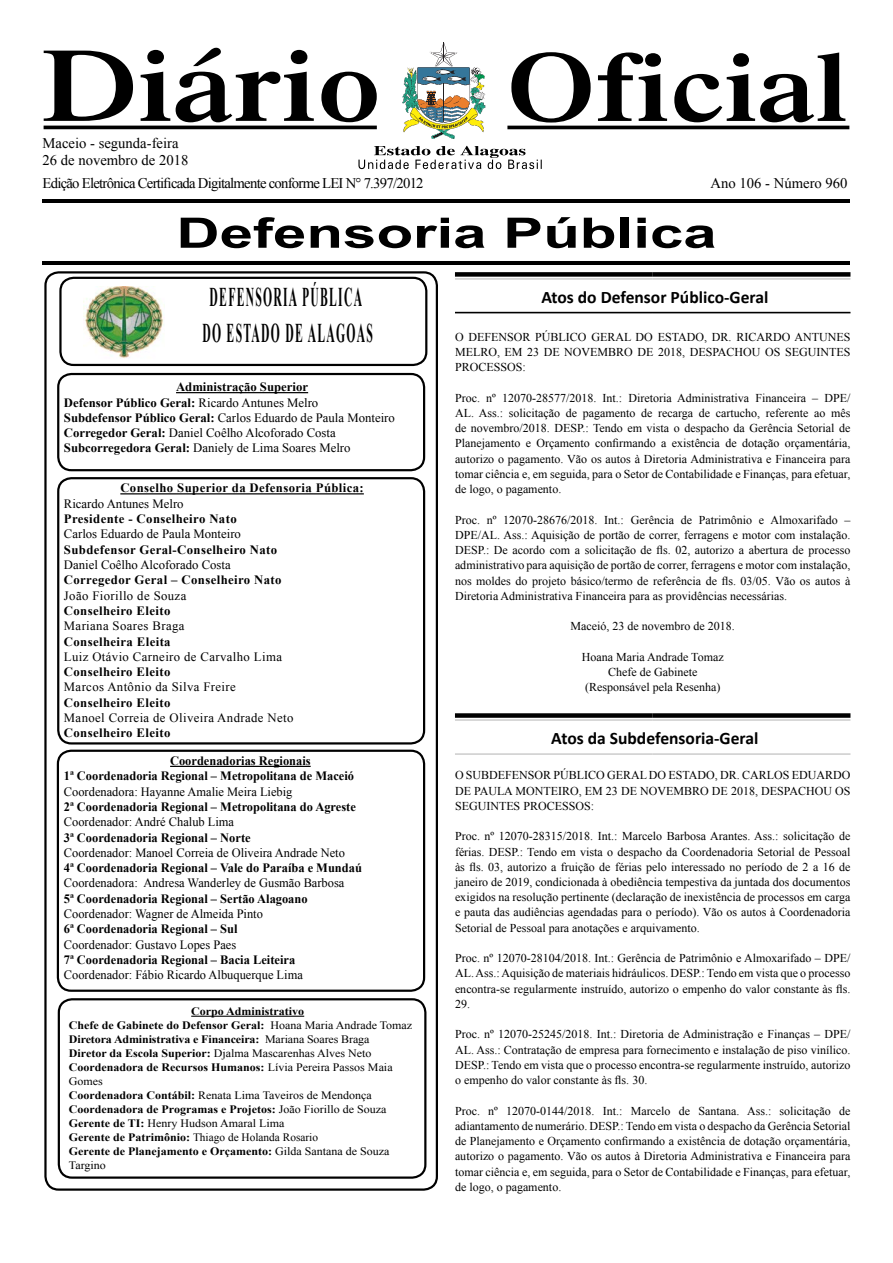
<style>
.page{position:relative;width:893px;height:1263px;background:#fff}
.page>*{position:absolute;margin:0;border:0;box-sizing:border-box;transform-origin:0 0}
.t1{font:700 42px "Arial";color:#000;scale:1.43 1}
.t2{font:700 27px/36px "Times New Roman";letter-spacing:.11em;color:#000;scale:.43 1}
.t3{font:700 17.55px "Calibri";color:#000}
.t4{font:14.7px "Times New Roman";letter-spacing:-.05em;color:#000}
.t5{font:14.7px/17.5px "Times New Roman";color:#000}
.t6{font:700 12.75px/15.3px "Times New Roman";color:#000}
.t7{font:12.75px "Times New Roman";color:#000}
.t8{font:700 12.75px "Times New Roman";letter-spacing:.03em;color:#000}
.t9{font:12.75px "Times New Roman";letter-spacing:.03em;color:#000}
.t10{font:12px/15.3px "Times New Roman";color:#000;text-align:justify}
.t11{font:700 11.4px/14.1px "Times New Roman";color:#000;scale:1.06 1}
.s1{font-weight:400}
</style>
<div class="page">
<hr style="left:507px;top:126px;width:342px;height:3px;background:#000">
<svg style="left:44px;top:43px;width:801px;height:126px"></svg>
<hr style="left:43px;top:261px;width:807px;height:4px;background:#000">
<hr style="left:43px;top:200px;width:807px;height:3px;background:#000">
<div style="left:455px;top:272px;width:198px;height:5px;background:#000"></div>
<div style="left:653px;top:272px;width:197px;height:5px;background:#000"></div>
<hr style="left:455px;top:278px;width:198px;height:2px;background:#ccc">
<hr style="left:653px;top:278px;width:197px;height:2px;background:#ccc">
<hr style="left:455px;top:312px;width:198px;height:2px;background:#ccc">
<hr style="left:653px;top:312px;width:197px;height:2px;background:#ccc">
<hr style="left:455px;top:312px;width:395px;height:1px;background:#000">
<div style="left:44px;top:271px;width:394px;height:920px;border:2px solid #000;border-radius:13px"></div>
<div style="left:57px;top:373px;width:368px;height:98px;border:2px solid #000;border-radius:13px"></div>
<div style="left:57px;top:477px;width:368px;height:267px;border:2px solid #000;border-radius:13px"></div>
<div style="left:58px;top:998px;width:368px;height:181px;border:2px solid #000;border-radius:13px"></div>
<div style="left:57px;top:750px;width:368px;height:242px;border:2px solid #000;border-radius:13px"></div>
<img style="left:83px;top:287px;width:81px;height:71px">
<hr style="left:176px;top:392px;width:132px;height:1px;background:#000">
<hr style="left:120px;top:493px;width:244px;height:1px;background:#000">
<hr style="left:170px;top:766px;width:141px;height:1px;background:#000">
<hr style="left:191px;top:1016px;width:113px;height:1px;background:#000">
<div style="left:59px;top:277px;width:368px;height:89px;border:2px solid #000;border-radius:13px"></div>
<div style="left:455px;top:713px;width:198px;height:5px;background:#000"></div>
<div style="left:653px;top:713px;width:197px;height:5px;background:#000"></div>
<hr style="left:455px;top:719px;width:198px;height:2px;background:#ccc">
<hr style="left:653px;top:719px;width:197px;height:2px;background:#ccc">
<hr style="left:455px;top:753px;width:198px;height:2px;background:#ccc">
<hr style="left:653px;top:753px;width:197px;height:2px;background:#ccc">
<p class="t5" style="left:43px;top:134px;width:147px">Maceio - segunda-feira<br>26 de novembro de 2018</p>
<p class="t4" style="left:43px;top:173px;width:383px">Edição Eletrônica Certificada Digitalmente conforme LEI N° 7.397/2012</p>
<p class="t5" style="left:711px;top:174px;width:138px">Ano 106 - Número 960</p>
<h1 class="t1" style="left:176px;top:205px;width:379px">Defensoria Pública</h1>
<h2 class="t2" style="left:202px;top:278px;width:398px">DEFENSORIA PÚBLICA<br>DO ESTADO DE ALAGOAS</h2>
<p class="t6" style="left:64px;top:379px;width:332px;text-indent:112px">Administração Superior<br>Defensor Público Geral: <span class="s1">Ricardo Antunes Melro<br></span>Subdefensor Público Geral: <span class="s1">Carlos Eduardo de Paula Monteiro </span>Corregedor Geral: <span class="s1">Daniel Coêlho Alcoforado Costa </span>Subcorregedora Geral: <span class="s1">Daniely de Lima Soares Melro</span></p>
<p class="t8" style="left:120px;top:479px;width:245px">Conselho Superior da Defensoria Pública:</p>
<p class="t7" style="left:64px;top:495px;width:121px">Ricardo Antunes Melro</p>
<p class="t8" style="left:64px;top:510px;width:174px">Presidente - Conselheiro Nato</p>
<p class="t7" style="left:64px;top:525px;width:179px">Carlos Eduardo de Paula Monteiro</p>
<p class="t8" style="left:64px;top:541px;width:215px">Subdefensor Geral-Conselheiro Nato</p>
<p class="t7" style="left:64px;top:556px;width:168px">Daniel Coêlho Alcoforado Costa</p>
<p class="t8" style="left:64px;top:571px;width:219px">Corregedor Geral – Conselheiro Nato</p>
<p class="t9" style="left:64px;top:587px;width:124px">João Fiorillo de Souza</p>
<p class="t8" style="left:64px;top:602px;width:108px">Conselheiro Eleito</p>
<p class="t9" style="left:64px;top:617px;width:122px">Mariana Soares Braga</p>
<p class="t8" style="left:64px;top:632px;width:108px">Conselheira Eleita</p>
<p class="t9" style="left:64px;top:648px;width:220px">Luiz Otávio Carneiro de Carvalho Lima</p>
<p class="t8" style="left:64px;top:663px;width:108px">Conselheiro Eleito</p>
<p class="t9" style="left:64px;top:678px;width:173px">Marcos Antônio da Silva Freire</p>
<p class="t8" style="left:64px;top:694px;width:108px">Conselheiro Eleito</p>
<p class="t9" style="left:64px;top:709px;width:231px">Manoel Correia de Oliveira Andrade Neto</p>
<p class="t6" style="left:170px;top:719px;width:142px;line-height:27.6px;text-indent:-106px">Conselheiro Eleito<br>Coordenadorias Regionais</p>
<p class="t6" style="left:64px;top:768px;width:292px">1ª Coordenadoria Regional – Metropolitana de Maceió</p>
<p class="t7" style="left:64px;top:783px;width:230px">Coordenadora: Hayanne Amalie Meira Liebig</p>
<p class="t6" style="left:64px;top:799px;width:293px">2ª Coordenadoria Regional – Metropolitana do Agreste</p>
<p class="t7" style="left:64px;top:813px;width:172px">Coordenador: André Chalub Lima</p>
<p class="t6" style="left:64px;top:829px;width:188px">3ª Coordenadoria Regional – Norte</p>
<p class="t7" style="left:64px;top:844px;width:283px">Coordenador: Manoel Correia de Oliveira Andrade Neto</p>
<p class="t6" style="left:64px;top:860px;width:299px">4ª Coordenadoria Regional – Vale do Paraíba e Mundaú</p>
<p class="t7" style="left:64px;top:874px;width:282px">Coordenadora: Andresa Wanderley de Gusmão Barbosa</p>
<p class="t6" style="left:64px;top:890px;width:245px">5ª Coordenadoria Regional – Sertão Alagoano</p>
<p class="t7" style="left:64px;top:905px;width:201px">Coordenador: Wagner de Almeida Pinto</p>
<p class="t6" style="left:64px;top:921px;width:175px">6ª Coordenadoria Regional – Sul</p>
<p class="t7" style="left:64px;top:936px;width:174px">Coordenador: Gustavo Lopes Paes</p>
<p class="t6" style="left:64px;top:952px;width:233px">7ª Coordenadoria Regional – Bacia Leiteira</p>
<p class="t7" style="left:64px;top:966px;width:240px">Coordenador: Fábio Ricardo Albuquerque Lima</p>
<p class="t11" style="left:69px;top:1004px;width:325px;text-indent:122px">Corpo Administrativo<br>Chefe de Gabinete do Defensor Geral: <span class="s1">Hoana Maria Andrade Tomaz </span>Diretora Administrativa e Financeira: <span class="s1">Mariana Soares Braga<br></span>Diretor da Escola Superior: <span class="s1">Djalma Mascarenhas Alves Neto </span>Coordenadora de Recursos Humanos: <span class="s1">Lívia Pereira Passos Maia Gomes<br></span>Coordenadora Contábil: <span class="s1">Renata Lima Taveiros de Mendonça </span>Coordenadora de Programas e Projetos: <span class="s1">João Fiorillo de Souza </span>Gerente de TI: <span class="s1">Henry Hudson Amaral Lima<br></span>Gerente de Patrimônio: <span class="s1">Thiago de Holanda Rosario<br></span>Gerente de Planejamento e Orçamento: <span class="s1">Gilda Santana de Souza Targino</span></p>
<h3 class="t3" style="left:541px;top:285px;width:228px">Atos do Defensor Público-Geral</h3>
<p class="t10" style="left:455px;top:329px;width:397px">O DEFENSOR PÚBLICO GERAL DO ESTADO, DR. RICARDO ANTUNES MELRO, EM 23 DE NOVEMBRO DE 2018, DESPACHOU OS SEGUINTES PROCESSOS:</p>
<p class="t10" style="left:455px;top:390px;width:397px">Proc. nº 12070-28577/2018. Int.: Diretoria Administrativa Financeira – DPE/ AL. Ass.: solicitação de pagamento de recarga de cartucho, referente ao mês de novembro/2018. DESP.: Tendo em vista o despacho da Gerência Setorial de Planejamento e Orçamento confirmando a existência de dotação orçamentária, autorizo o pagamento. Vão os autos à Diretoria Administrativa e Financeira para tomar ciência e, em seguida, para o Setor de Contabilidade e Finanças, para efetuar, de logo, o pagamento.</p>
<p class="t10" style="left:455px;top:512px;width:397px">Proc. nº 12070-28676/2018. Int.: Gerência de Patrimônio e Almoxarifado – DPE/AL. Ass.: Aquisição de portão de correr, ferragens e motor com instalação.<br>DESP.: De acordo com a solicitação de fls. 02, autorizo a abertura de processo administrativo para aquisição de portão de correr, ferragens e motor com instalação, nos moldes do projeto básico/termo de referência de fls. 03/05. Vão os autos à Diretoria Administrativa Financeira para as providências necessárias.</p>
<p class="t10" style="left:571px;top:618px;width:166px">Maceió, 23 de novembro de 2018.</p>
<p class="t10" style="left:582px;top:649px;width:143px;text-align:center">Hoana Maria Andrade Tomaz<br>Chefe de Gabinete (Responsável pela Resenha)</p>
<h3 class="t3" style="left:551px;top:726px;width:209px">Atos da Subdefensoria-Geral</h3>
<p class="t10" style="left:455px;top:767px;width:397px">O SUBDEFENSOR PÚBLICO GERAL DO ESTADO, DR. CARLOS EDUARDO DE PAULA MONTEIRO, EM 23 DE NOVEMBRO DE 2018, DESPACHOU OS SEGUINTES PROCESSOS:</p>
<p class="t10" style="left:455px;top:828px;width:397px">Proc. nº 12070-28315/2018. Int.: Marcelo Barbosa Arantes. Ass.: solicitação de férias. DESP.: Tendo em vista o despacho da Coordenadoria Setorial de Pessoal às fls. 03, autorizo a fruição de férias pelo interessado no período de 2 a 16 de janeiro de 2019, condicionada à obediência tempestiva da juntada dos documentos exigidos na resolução pertinente (declaração de inexistência de processos em carga e pauta das audiências agendadas para o período). Vão os autos à Coordenadoria Setorial de Pessoal para anotações e arquivamento.</p>
<p class="t10" style="left:455px;top:950px;width:397px">Proc. nº 12070-28104/2018. Int.: Gerência de Patrimônio e Almoxarifado – DPE/ AL. Ass.: Aquisição de materiais hidráulicos. DESP.: Tendo em vista que o processo encontra-se regularmente instruído, autorizo o empenho do valor constante às fls.<br>29.</p>
<p class="t10" style="left:455px;top:1026px;width:397px">Proc. nº 12070-25245/2018. Int.: Diretoria de Administração e Finanças – DPE/ AL. Ass.: Contratação de empresa para fornecimento e instalação de piso vinílico.<br>DESP.: Tendo em vista que o processo encontra-se regularmente instruído, autorizo o empenho do valor constante às fls. 30.</p>
<p class="t10" style="left:455px;top:1103px;width:397px">Proc. nº 12070-0144/2018. Int.: Marcelo de Santana. Ass.: solicitação de adiantamento de numerário. DESP.: Tendo em vista o despacho da Gerência Setorial de Planejamento e Orçamento confirmando a existência de dotação orçamentária, autorizo o pagamento. Vão os autos à Diretoria Administrativa e Financeira para tomar ciência e, em seguida, para o Setor de Contabilidade e Finanças, para efetuar, de logo, o pagamento.</p>
</div>
